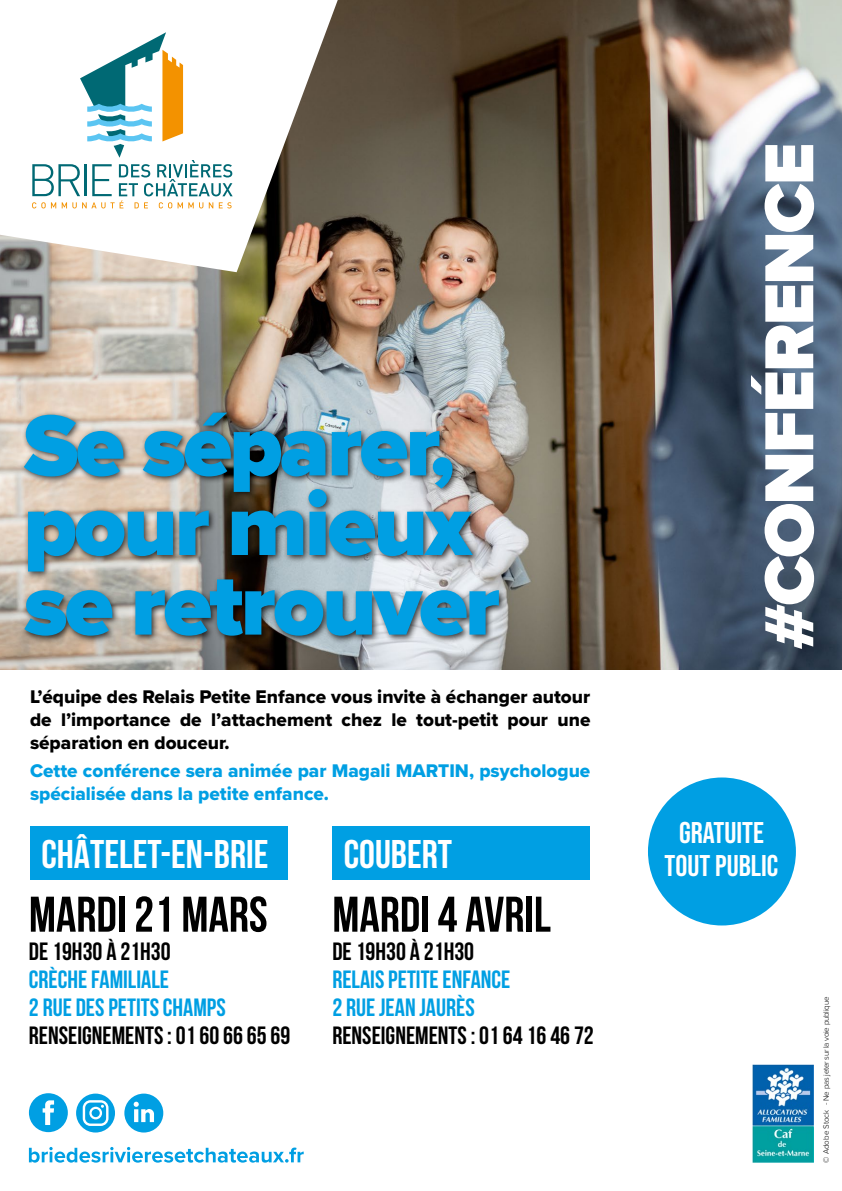
<style>
.page{position:relative;width:842px;height:1191px;background:#fff}
.page>*{position:absolute;margin:0;border:0;box-sizing:border-box;transform-origin:0 0}
.t1{font:900 89.6px/79.6px "Proxima Nova";letter-spacing:-.03em;color:#009fe3}
.t2{font:900 71.8px "Proxima Nova";letter-spacing:-.03em;color:#fff}
.t3{font:700 50px "Bebas Neue";color:#000}
.t4{font:700 40px "Bebas Neue";color:#fff}
.t5{font:700 30px/32.1px "Bebas Neue Pro";color:#fff;text-align:center}
.t6{font:700 25px "Bebas Neue";color:#000}
.t7{font:700 25px/28px "Bebas Neue";color:#009fe3}
.t8{font:19px/22.8px "Proxima Nova Extrabld";color:#000;text-align:justify}
.t9{font:19px/22.8px "Proxima Nova Extrabld";color:#009fe3}
.t10{font:300 8px "Proxima Nova";letter-spacing:-.03em;color:#000}
</style>
<div class="page">
<img style="left:0;top:0;width:842px;height:670px">
<div style="left:646px;top:776px;width:151px;height:151px;background:#009fe3;border-radius:50%"></div>
<div style="left:645px;top:774px;width:154px;height:154px;border:3px solid #fff;border-radius:50%"></div>
<div style="left:30px;top:826px;width:258px;height:53px;background:#009fe3"></div>
<div style="left:332px;top:826px;width:258px;height:53px;background:#009fe3"></div>
<img style="left:753px;top:1064px;width:61px;height:98px">
<div style="left:20px;top:409px;width:487px;height:235px;background:#000;opacity:.75"></div>
<svg style="left:0;top:0;width:338px;height:272px"></svg>
<svg style="left:32px;top:32px;width:201px;height:176px"></svg>
<svg style="left:76px;top:1093px;width:39px;height:39px"></svg>
<svg style="left:29px;top:1147px;width:275px;height:15px"></svg>
<svg style="left:29px;top:1093px;width:39px;height:39px"></svg>
<svg style="left:124px;top:1093px;width:39px;height:39px"></svg>
<h1 class="t1" style="left:24px;top:405px;width:478px">Se séparer, pour mieux se retrouver</h1>
<p class="t8" style="left:30px;top:685px;width:562px">L’équipe des Relais Petite Enfance vous invite à échanger autour de l’importance de l’attachement chez le tout-petit pour une séparation en douceur.</p>
<p class="t9" style="left:30px;top:759px;width:562px">Cette conférence sera animée par Magali MARTIN, psychologue spécialisée dans la petite enfance.</p>
<h3 class="t4" style="left:41px;top:832px;width:229px">CHÂTELET-EN-BRIE</h3>
<h3 class="t4" style="left:344px;top:832px;width:110px">COUBERT</h3>
<h3 class="t3" style="left:29px;top:887px;width:240px">MARDI 21 MARS</h3>
<h3 class="t6" style="left:29px;top:937px;width:143px">DE 19H30 À 21H30</h3>
<h3 class="t7" style="left:29px;top:964px;width:198px">CRÈCHE FAMILIALE<br>2 RUE DES PETITS CHAMPS</h3>
<h3 class="t6" style="left:29px;top:1021px;width:263px">RENSEIGNEMENTS : 01 60 66 65 69</h3>
<h3 class="t3" style="left:332px;top:887px;width:220px">MARDI 4 AVRIL</h3>
<h3 class="t6" style="left:332px;top:937px;width:143px">DE 19H30 À 21H30</h3>
<h3 class="t7" style="left:332px;top:964px;width:180px">RELAIS PETITE ENFANCE<br>2 RUE JEAN JAURÈS</h3>
<h3 class="t6" style="left:332px;top:1021px;width:263px">RENSEIGNEMENTS : 01 64 16 46 72</h3>
<h2 class="t2" style="left:736px;top:650px;width:509px;rotate:-90deg">#CONFÉRENCE</h2>
<h3 class="t5" style="left:665px;top:816px;width:115px">GRATUITE<br>TOUT PUBLIC</h3>
<p class="t10" style="left:820px;top:1162px;width:167px;rotate:-90deg">© Adobe Stock - Ne pas jeter sur la voie publique</p>
</div>
